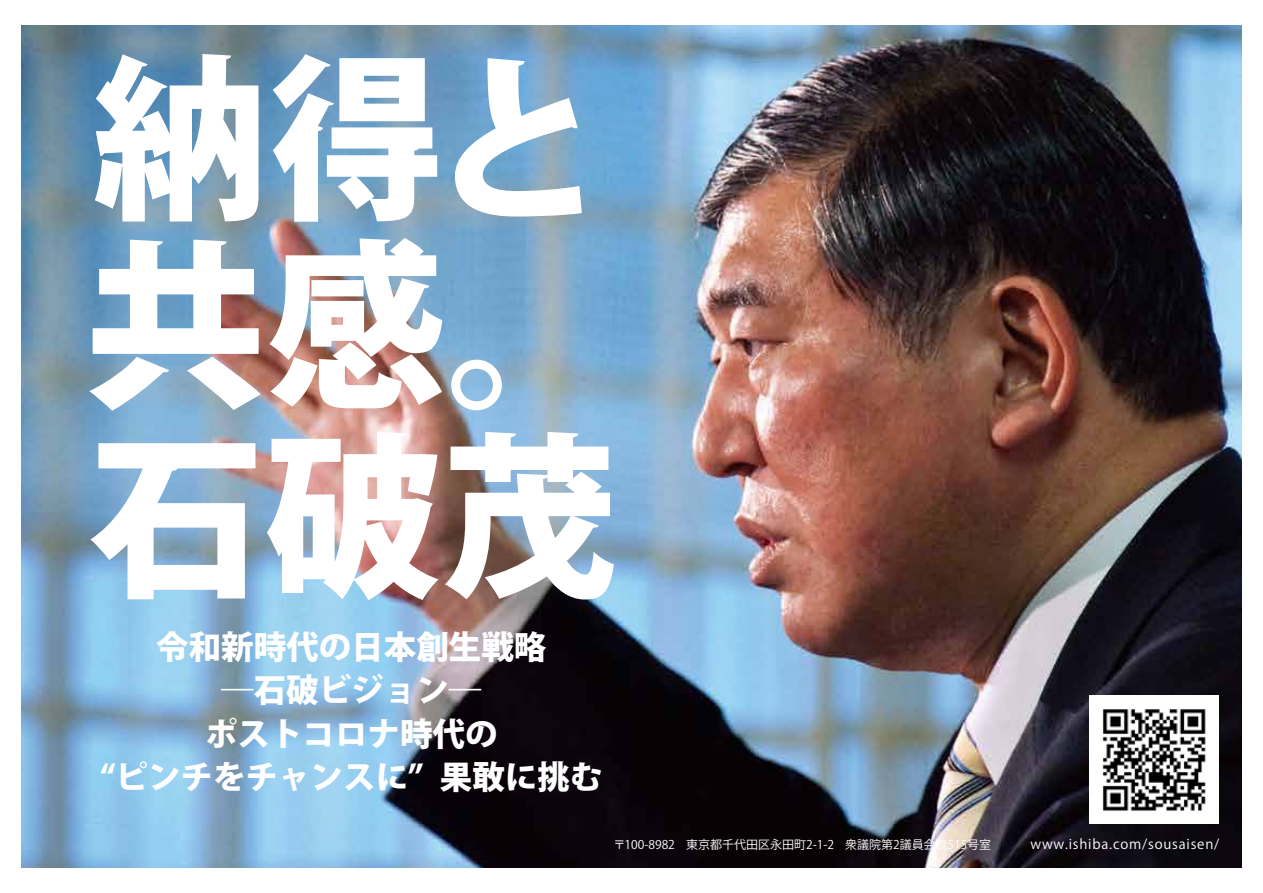
<style>
.page{position:relative;width:1263px;height:893px;background:#fff}
.page>*{position:absolute;margin:0;border:0;box-sizing:border-box;transform-origin:0 0}
.t1{font:800 180.75px "Koz Go Pr 6 N";color:#fff}
.t2{font:800 176.25px "Koz Go Pr 6 N";color:#fff}
.t3{font:800 32.55px/43.5px "Koz Go Pro";color:#fff;text-align:center}
.t4{font:13.5px "Koz Go Pr 6 N";letter-spacing:.06em;color:#fff}
.t5{font:12px "Koz Go Pr 6 N";color:#fff}
</style>
<div class="page">
<img style="left:21px;top:26px;width:1221px;height:841px">
<img style="left:1090px;top:695px;width:128px;height:129px">
<h2 class="t2" style="left:92px;top:41px;width:516px">納得と</h2>
<h1 class="t1" style="left:85px;top:225px;width:544px">共感。</h1>
<h2 class="t2" style="left:89px;top:419px;width:530px">石破茂</h2>
<p class="t3" style="left:100px;top:627px;width:504px">令和新時代の日本創生戦略<br>―石破ビジョン―<br>ポストコロナ時代の<br>“ピンチをチャンスに” 果敢に挑む</p>
<p class="t5" style="left:613px;top:838px;width:379px">〒100-8982 東京都千代田区永田町2-1-2 衆議院第2議員会館515号室</p>
<p class="t4" style="left:1030px;top:836px;width:190px">www.ishiba.com/sousaisen/</p>
</div>
